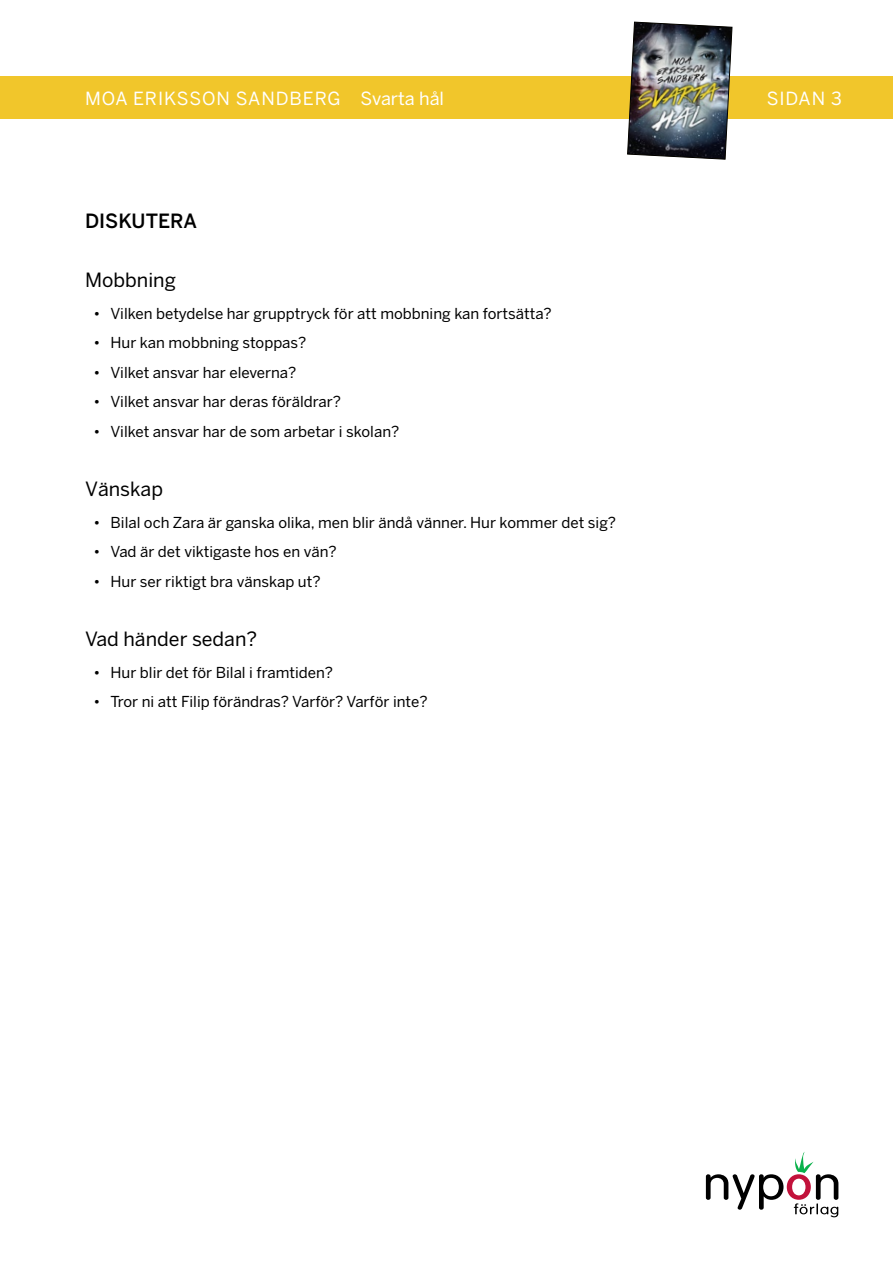
<style>
.page{position:relative;width:893px;height:1263px;background:#fff}
.page>*{position:absolute;margin:0;border:0;box-sizing:border-box;transform-origin:0 0}
.t1{font:19.5px "Benton Sans";color:#000}
.t2{font:500 19.5px "Benton Sans";color:#000}
.t3{font:18px "Benton Sans";letter-spacing:.04em;color:#fff}
.t4{font:15px "Benton Sans";color:#000}
</style>
<div class="page">
<div style="left:0;top:77px;width:893px;height:42px;background:#f1c62b"></div>
<img style="left:627px;top:21px;width:106px;height:139px">
<svg style="left:706px;top:1152px;width:132px;height:65px"></svg>
<p class="t3" style="left:85px;top:88px;width:361px">MOA ERIKSSON SANDBERG Svarta hål</p>
<p class="t3" style="left:767px;top:88px;width:77px">SIDAN 3</p>
<h1 class="t2" style="left:85px;top:210px;width:114px">DISKUTERA</h1>
<h1 class="t1" style="left:85px;top:269px;width:92px">Mobbning</h1>
<p class="t4" style="left:94px;top:305px;width:460px">• Vilken betydelse har grupptryck för att mobbning kan fortsätta?</p>
<p class="t4" style="left:94px;top:334px;width:214px">• Hur kan mobbning stoppas?</p>
<p class="t4" style="left:94px;top:364px;width:204px">• Vilket ansvar har eleverna?</p>
<p class="t4" style="left:94px;top:393px;width:249px">• Vilket ansvar har deras föräldrar?</p>
<p class="t4" style="left:94px;top:423px;width:307px">• Vilket ansvar har de som arbetar i skolan?</p>
<h1 class="t1" style="left:85px;top:478px;width:80px">Vänskap</h1>
<p class="t4" style="left:94px;top:514px;width:524px">• Bilal och Zara är ganska olika, men blir ändå vänner. Hur kommer det sig?</p>
<p class="t4" style="left:94px;top:543px;width:245px">• Vad är det viktigaste hos en vän?</p>
<p class="t4" style="left:94px;top:573px;width:229px">• Hur ser riktigt bra vänskap ut?</p>
<h1 class="t1" style="left:85px;top:628px;width:174px">Vad händer sedan?</h1>
<p class="t4" style="left:94px;top:664px;width:241px">• Hur blir det för Bilal i framtiden?</p>
<p class="t4" style="left:94px;top:693px;width:336px">• Tror ni att Filip förändras? Varför? Varför inte?</p>
</div>
